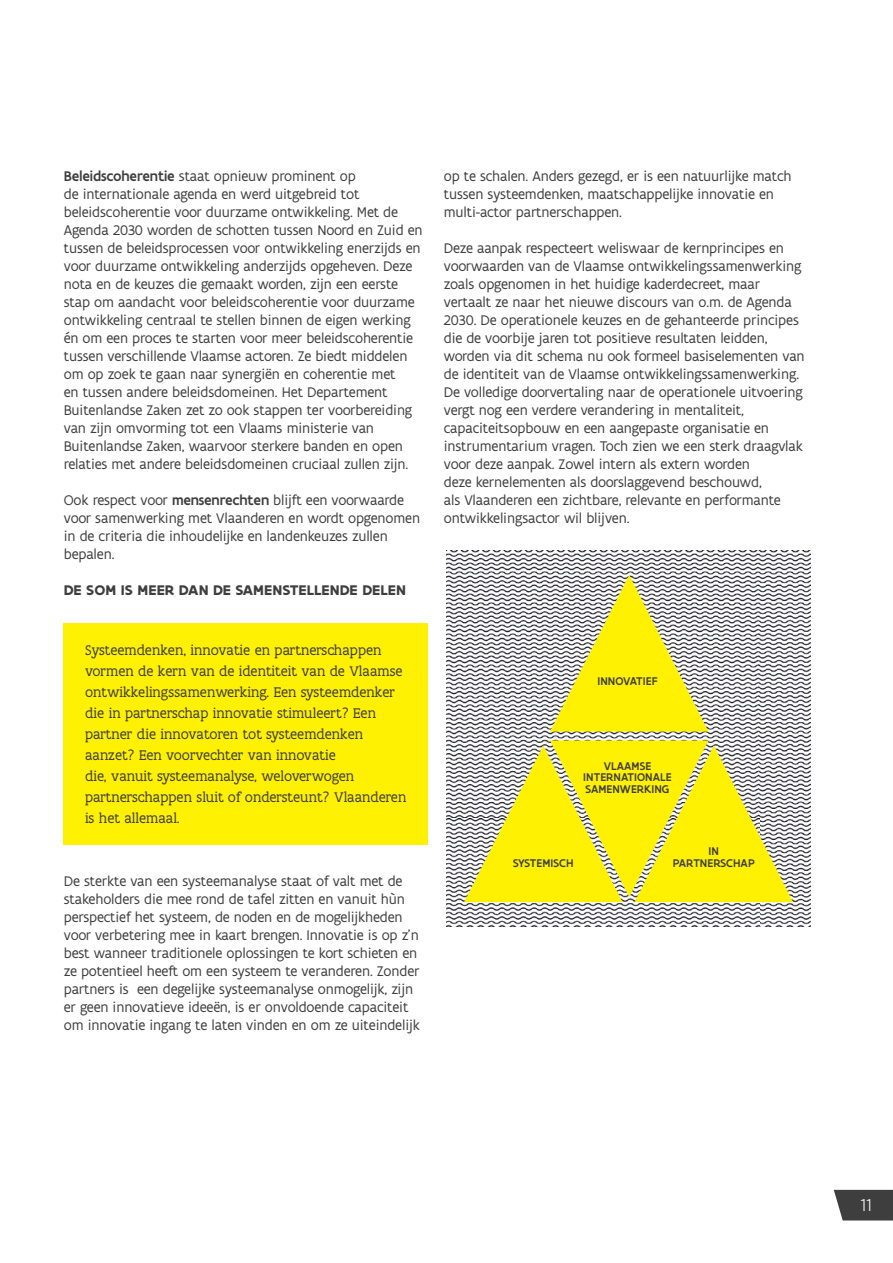
<style>
.page{position:relative;width:893px;height:1263px;background:#fff}
.page>*{position:absolute;margin:0;border:0;box-sizing:border-box;transform-origin:0 0}
.t1{font:300 18.45px "Flanders Art Sans";color:#fff}
.t2{font:15px/18px "Flanders Art Sans";letter-spacing:-.01em;color:#3e3e3f}
.t3{font:15px/21px "Flanders Art Serif";color:#3e3e3f}
.t4{font:700 15px "Flanders Art Sans";letter-spacing:.005em;color:#3e3e3f}
.t5{font:500 12px/11.7px "Flanders Art Sans";letter-spacing:.005em;color:#3e3e3f;text-align:center}
.s1{font-weight:500}
</style>
<div class="page">
<div style="left:64px;top:623px;width:364px;height:221px;background:#fff101"></div>
<img style="left:446px;top:551px;width:365px;height:375px">
<svg style="left:550px;top:575px;width:158px;height:157px"></svg>
<svg style="left:464px;top:740px;width:329px;height:162px;background:#eae03a"></svg>
<svg style="left:834px;top:1190px;width:59px;height:30px;background:#4b4b4c"></svg>
<p class="t2" style="left:64px;top:168px;width:360px"><span class="s1">Beleidscoherentie</span> staat opnieuw prominent op<br>de internationale agenda en werd uitgebreid tot beleidscoherentie voor duurzame ontwikkeling. Met de Agenda 2030 worden de schotten tussen Noord en Zuid en tussen de beleidsprocessen voor ontwikkeling enerzijds en voor duurzame ontwikkeling anderzijds opgeheven. Deze nota en de keuzes die gemaakt worden, zijn een eerste stap om aandacht voor beleidscoherentie voor duurzame ontwikkeling centraal te stellen binnen de eigen werking én om een proces te starten voor meer beleidscoherentie tussen verschillende Vlaamse actoren. Ze biedt middelen om op zoek te gaan naar synergiën en coherentie met<br>en tussen andere beleidsdomeinen. Het Departement Buitenlandse Zaken zet zo ook stappen ter voorbereiding van zijn omvorming tot een Vlaams ministerie van Buitenlandse Zaken, waarvoor sterkere banden en open relaties met andere beleidsdomeinen cruciaal zullen zijn.</p>
<p class="t2" style="left:64px;top:492px;width:358px">Ook respect voor <span class="s1">mensenrechten</span> blijft een voorwaarde voor samenwerking met Vlaanderen en wordt opgenomen in de criteria die inhoudelijke en landenkeuzes zullen bepalen.</p>
<p class="t4" style="left:64px;top:581px;width:344px">DE SOM IS MEER DAN DE SAMENSTELLENDE DELEN</p>
<p class="t3" style="left:85px;top:640px;width:323px">Systeemdenken, innovatie en partnerschappen vormen de kern van de identiteit van de Vlaamse ontwikkelingssamenwerking. Een systeemdenker die in partnerschap innovatie stimuleert? Een partner die innovatoren tot systeemdenken aanzet? Een voorvechter van innovatie<br>die, vanuit systeemanalyse, weloverwogen partnerschappen sluit of ondersteunt? Vlaanderen is het allemaal.</p>
<p class="t2" style="left:64px;top:872px;width:358px">De sterkte van een systeemanalyse staat of valt met de stakeholders die mee rond de tafel zitten en vanuit hùn perspectief het systeem, de noden en de mogelijkheden voor verbetering mee in kaart brengen. Innovatie is op z’n best wanneer traditionele oplossingen te kort schieten en ze potentieel heeft om een systeem te veranderen. Zonder partners is een degelijke systeemanalyse onmogelijk, zijn er geen innovatieve ideeën, is er onvoldoende capaciteit om innovatie ingang te laten vinden en om ze uiteindelijk</p>
<p class="t2" style="left:444px;top:168px;width:349px">op te schalen. Anders gezegd, er is een natuurlijke match tussen systeemdenken, maatschappelijke innovatie en multi-actor partnerschappen.</p>
<p class="t2" style="left:444px;top:240px;width:362px">Deze aanpak respecteert weliswaar de kernprincipes en voorwaarden van de Vlaamse ontwikkelingssamenwerking zoals opgenomen in het huidige kaderdecreet, maar vertaalt ze naar het nieuwe discours van o.m. de Agenda 2030. De operationele keuzes en de gehanteerde principes die de voorbije jaren tot positieve resultaten leidden, worden via dit schema nu ook formeel basiselementen van de identiteit van de Vlaamse ontwikkelingssamenwerking.<br>De volledige doorvertaling naar de operationele uitvoering vergt nog een verdere verandering in mentaliteit, capaciteitsopbouw en een aangepaste organisatie en instrumentarium vragen. Toch zien we een sterk draagvlak voor deze aanpak. Zowel intern als extern worden<br>deze kernelementen als doorslaggevend beschouwd,<br>als Vlaanderen een zichtbare, relevante en performante ontwikkelingsactor wil blijven.</p>
<p class="t5" style="left:597px;top:675px;width:62px">INNOVATIEF</p>
<p class="t5" style="left:583px;top:760px;width:90px">VLAAMSE<br>INTERNATIONALE<br>SAMENWERKING</p>
<p class="t5" style="left:513px;top:857px;width:62px">SYSTEMISCH</p>
<p class="t5" style="left:673px;top:846px;width:83px">IN<br>PARTNERSCHAP</p>
<p class="t1" style="left:861px;top:1194px;width:13px">11</p>
</div>
